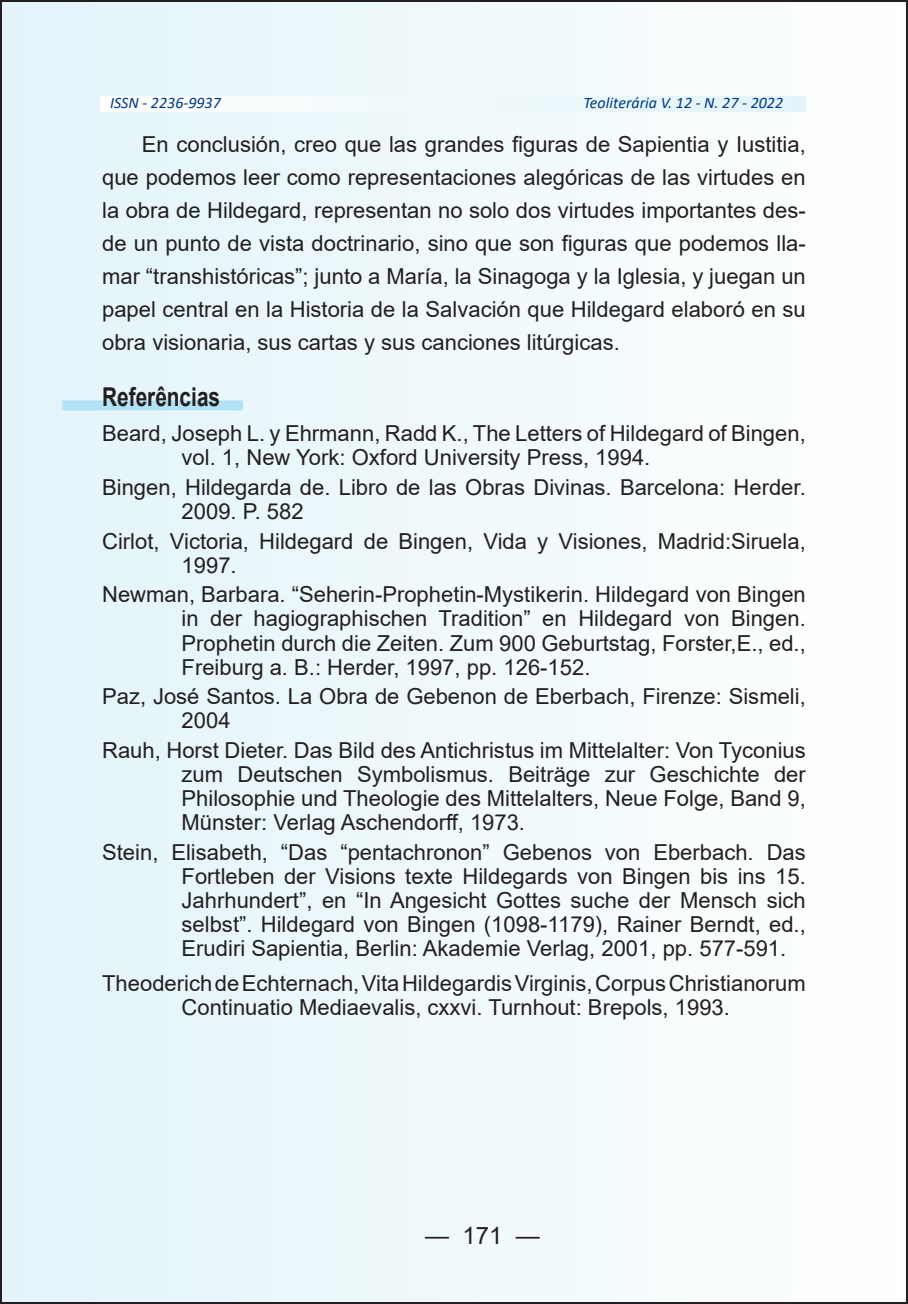
<style>
.page{position:relative;width:908px;height:1304px;background:#fff}
.page>*{position:absolute;margin:0;border:0;box-sizing:border-box;transform-origin:0 0}
.t1{font:700 26px "Arial";color:#231f20;scale:.8 1}
.t2{font:24px "Arial";color:#231f20}
.t3{font:22px/24px "Arial";color:#231f20;text-align:justify}
.t4{font:italic 16px "Calibri";color:#003882}
</style>
<div class="page">
<div style="left:1px;top:1px;width:905px;height:1302px;background:linear-gradient(to right,#e2f4fa,#fefefe)"></div>
<svg style="left:100px;top:96px;width:705px;height:15px"></svg>
<div style="left:62px;top:400px;width:181px;height:10px;background:#b3e2f6"></div>
<p class="t4" style="left:110px;top:92px;width:112px">ISSN - 2236-9937</p>
<p class="t4" style="left:583px;top:92px;width:201px">Teoliterária V. 12 - N. 27 - 2022</p>
<p class="t3" style="left:102px;top:128px;width:704px;line-height:33px;text-indent:40px">En conclusión, creo que las grandes figuras de Sapientia y Iustitia, que podemos leer como representaciones alegóricas de las virtudes en la obra de Hildegard, representan no solo dos virtudes importantes des&shy;de un punto de vista doctrinario, sino que son figuras que podemos lla&shy;mar “transhistóricas”; junto a María, la Sinagoga y la Iglesia, y juegan un papel central en la Historia de la Salvación que Hildegard elaboró en su obra visionaria, sus cartas y sus canciones litúrgicas.</p>
<p class="t1" style="left:102px;top:379px;width:149px">Referências</p>
<p class="t3" style="left:181px;top:422px;width:625px;text-indent:-79px">Beard, Joseph L. y Ehrmann, Radd K., The Letters of Hildegard of Bingen, vol. 1, New York: Oxford University Press, 1994.</p>
<p class="t3" style="left:181px;top:475px;width:625px;text-indent:-79px">Bingen, Hildegarda de. Libro de las Obras Divinas. Barcelona: Herder.<br>2009. P. 582</p>
<p class="t3" style="left:181px;top:529px;width:625px;text-indent:-79px">Cirlot, Victoria, Hildegard de Bingen, Vida y Visiones, Madrid:Siruela,<br>1997.</p>
<p class="t3" style="left:181px;top:583px;width:625px;text-indent:-79px">Newman, Barbara. “Seherin-Prophetin-Mystikerin. Hildegard von Bingen in der hagiographischen Tradition” en Hildegard von Bingen.<br>Prophetin durch die Zeiten. Zum 900 Geburtstag, Forster,E., ed., Freiburg a. B.: Herder, 1997, pp. 126-152.</p>
<p class="t3" style="left:181px;top:684px;width:625px;text-indent:-79px">Paz, José Santos. La Obra de Gebenon de Eberbach, Firenze: Sismeli,<br>2004</p>
<p class="t3" style="left:181px;top:738px;width:625px;text-indent:-79px">Rauh, Horst Dieter. Das Bild des Antichristus im Mittelalter: Von Tyconius zum Deutschen Symbolismus. Beiträge zur Geschichte der Philosophie und Theologie des Mittelalters, Neue Folge, Band 9, Münster: Verlag Aschendorff, 1973.</p>
<p class="t3" style="left:181px;top:840px;width:625px;text-indent:-79px">Stein, Elisabeth, “Das “pentachronon” Gebenos von Eberbach. Das Fortleben der Visions texte Hildegards von Bingen bis ins 15.<br>Jahrhundert”, en “In Angesicht Gottes suche der Mensch sich selbst”. Hildegard von Bingen (1098-1179), Rainer Berndt, ed., Erudiri Sapientia, Berlin: Akademie Verlag, 2001, pp. 577-591.</p>
<p class="t3" style="left:102px;top:971px;width:704px;text-align:center">Theoderich de Echternach, Vita Hildegardis Virginis, Corpus Christianorum<br>Continuatio Mediaevalis, cxxvi. Turnhout: Brepols, 1993.</p>
<p class="t2" style="left:425px;top:1218px;width:116px">— 171 —</p>
</div>
